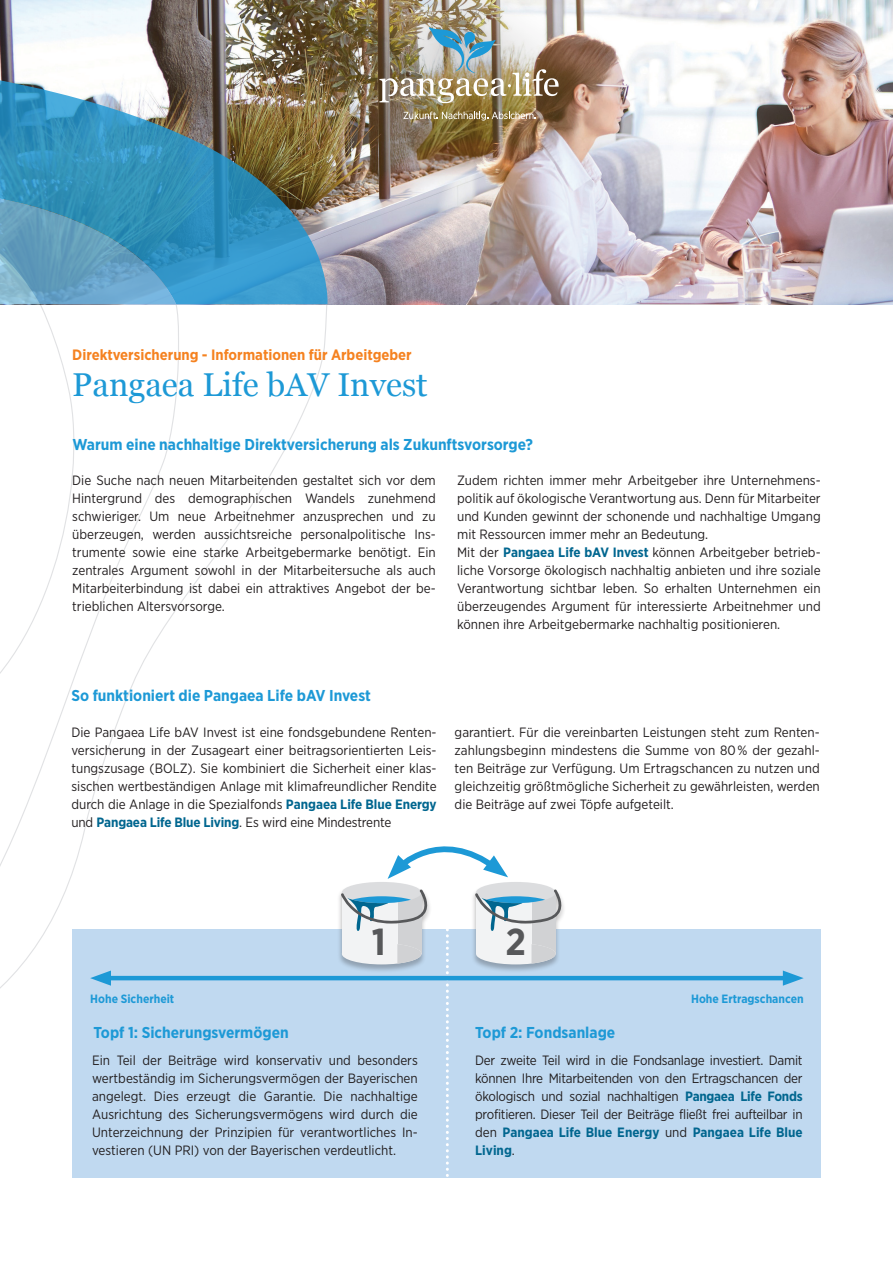
<style>
.page{position:relative;width:893px;height:1263px;background:#fff}
.page>*{position:absolute;margin:0;border:0;box-sizing:border-box;transform-origin:0 0}
.t1{font:700 37.5px "Gotham Narrow";color:#57585a}
.t2{font:33px "Georgia";color:#1d99d6}
.t3{font:700 15.75px "Gotham Narrow";color:#1d99d6}
.t4{font:700 15px "Gotham Narrow";color:#f58220}
.t5{font:13.5px/18px "Gotham Narrow";color:#231f20;text-align:justify}
.t6{font:700 12px "Gotham Narrow";color:#1d99d6}
.s1{font-weight:700;color:#01668f}
</style>
<div class="page">
<svg style="left:0;top:304px;width:335px;height:684px"></svg>
<svg style="left:0;top:304px;width:89px;height:446px"></svg>
<img style="left:0;top:0;width:893px;height:304px">
<img style="left:0;top:78px;width:328px;height:226px">
<svg style="left:0;top:196px;width:176px;height:108px;background:#559cbf"></svg>
<img style="left:323px;top:0;width:290px;height:180px">
<img style="left:379px;top:27px;width:180px;height:76px">
<svg style="left:403px;top:112px;width:133px;height:9px"></svg>
<div style="left:72px;top:930px;width:749px;height:248px;background:#c0d9f0"></div>
<div style="left:337px;top:881px;width:94px;height:92px;background:#231f20;opacity:.3"></div>
<div style="left:471px;top:881px;width:95px;height:92px;background:#231f20;opacity:.3"></div>
<hr style="left:103px;top:976px;width:688px;height:4px;background:#1d99d6">
<svg style="left:90px;top:970px;width:21px;height:16px"></svg>
<svg style="left:783px;top:970px;width:21px;height:16px"></svg>
<svg style="left:341px;top:846px;width:223px;height:331px"></svg>
<p class="t4" style="left:72px;top:345px;width:341px">Direktversicherung - Informationen für Arbeitgeber</p>
<h2 class="t2" style="left:72px;top:361px;width:357px">Pangaea Life bAV Invest</h2>
<p class="t3" style="left:72px;top:435px;width:462px">Warum eine nachhaltige Direktversicherung als Zukunftsvorsorge?</p>
<p class="t5" style="left:72px;top:471px;width:365px">Die Suche nach neuen Mitarbeitenden gestaltet sich vor dem Hintergrund des demographischen Wandels zunehmend schwieriger. Um neue Arbeitnehmer anzusprechen und zu überzeugen, werden aussichtsreiche personalpolitische Ins&shy;trumente sowie eine starke Arbeitgebermarke benötigt. Ein zentrales Argument sowohl in der Mitarbeitersuche als auch Mitarbeiterbindung ist dabei ein attraktives Angebot der be&shy;trieblichen Altersvorsorge.</p>
<p class="t5" style="left:457px;top:471px;width:365px;text-align:left">Zudem richten immer mehr Arbeitgeber ihre Unternehmens&shy;politik auf ökologische Verantwortung aus. Denn für Mitarbeiter und Kunden gewinnt der schonende und nachhaltige Umgang mit Ressourcen immer mehr an Bedeutung.<br>Mit der <span class="s1">Pangaea Life bAV Invest</span> können Arbeitgeber betrieb&shy;liche Vorsorge ökologisch nachhaltig anbieten und ihre soziale Verantwortung sichtbar leben. So erhalten Unternehmen ein überzeugendes Argument für interessierte Arbeitnehmer und können ihre Arbeitgebermarke nachhaltig positionieren.</p>
<p class="t3" style="left:71px;top:685px;width:301px">So funktioniert die Pangaea Life bAV Invest</p>
<p class="t5" style="left:71px;top:723px;width:367px">Die Pangaea Life bAV Invest ist eine fondsgebundene Renten&shy;versicherung in der Zusageart einer beitragsorientierten Leis&shy;tungszusage (BOLZ). Sie kombiniert die Sicherheit einer klas&shy;sischen wertbeständigen Anlage mit klimafreundlicher Rendite durch die Anlage in die Spezialfonds <span class="s1">Pangaea Life Blue Energy </span>und <span class="s1">Pangaea Life Blue Living</span>. Es wird eine Mindestrente</p>
<p class="t5" style="left:455px;top:723px;width:367px">garantiert. Für die vereinbarten Leistungen steht zum Renten&shy;zahlungsbeginn mindestens die Summe von 80 % der gezahl&shy;ten Beiträge zur Verfügung. Um Ertragschancen zu nutzen und gleichzeitig größtmögliche Sicherheit zu gewährleisten, werden die Beiträge auf zwei Töpfe aufgeteilt.</p>
<h1 class="t1" style="left:372px;top:918px;width:15px">1</h1>
<h1 class="t1" style="left:506px;top:918px;width:22px">2</h1>
<p class="t6" style="left:90px;top:991px;width:86px">Hohe Sicherheit</p>
<p class="t6" style="left:691px;top:991px;width:114px">Hohe Ertragschancen</p>
<p class="t3" style="left:475px;top:1022px;width:142px">Topf 2: Fondsanlage</p>
<p class="t3" style="left:94px;top:1022px;width:197px">Topf 1: Sicherungsvermögen</p>
<p class="t5" style="left:92px;top:1051px;width:327px">Ein Teil der Beiträge wird konservativ und besonders wertbeständig im Sicherungsvermögen der Bayerischen angelegt. Dies erzeugt die Garantie. Die nachhaltige Ausrichtung des Sicherungsvermögens wird durch die Unterzeichnung der Prinzipien für verantwortliches In&shy;vestieren (UN PRI) von der Bayerischen verdeutlicht.</p>
<p class="t5" style="left:475px;top:1051px;width:329px">Der zweite Teil wird in die Fondsanlage investiert. Damit können Ihre Mitarbeitenden von den Ertragschancen der ökologisch und sozial nachhaltigen <span class="s1">Pangaea Life Fonds </span>profitieren. Dieser Teil der Beiträge fließt frei aufteilbar in den <span class="s1">Pangaea Life Blue Energy</span> und <span class="s1">Pangaea Life Blue Living</span>.</p>
</div>
